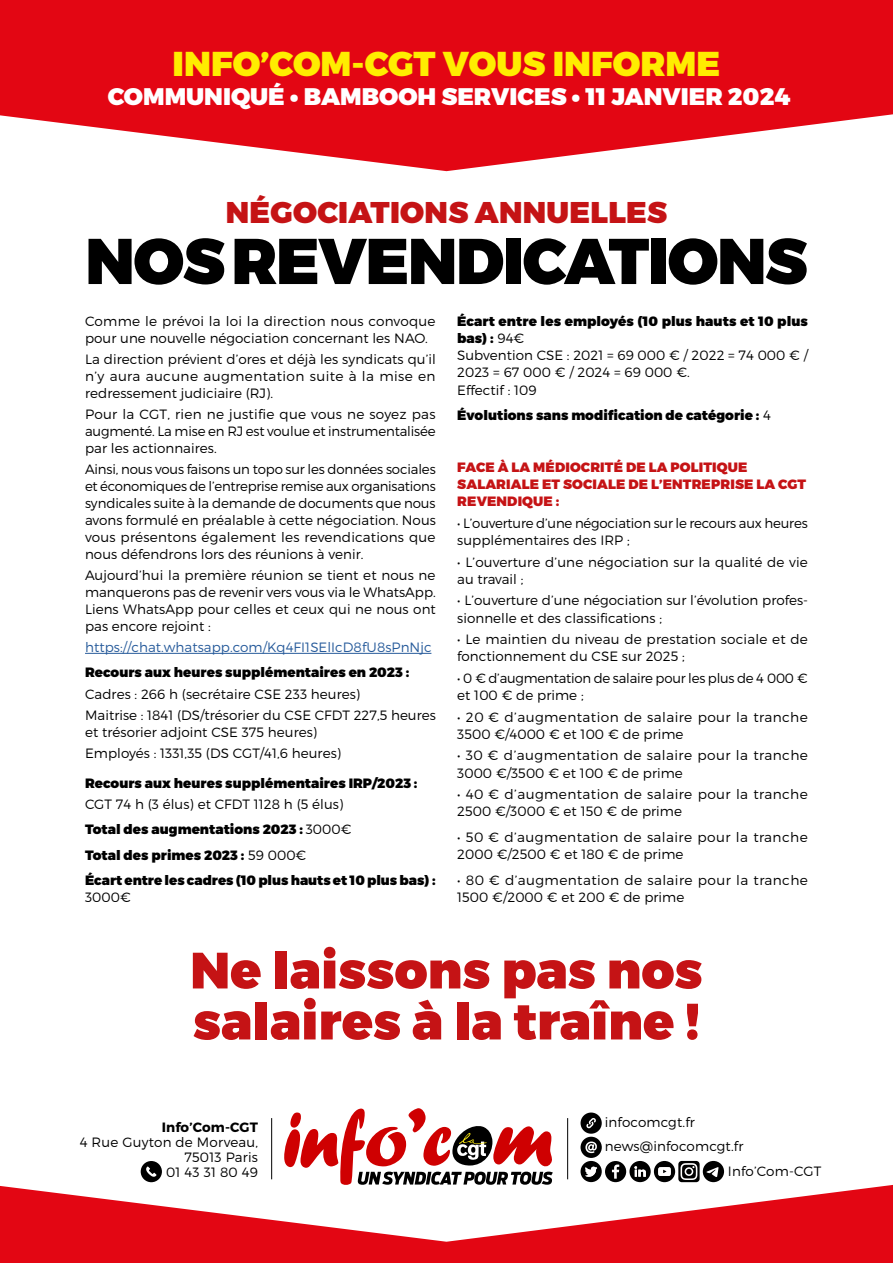
<style>
.page{position:relative;width:893px;height:1263px;background:#fff}
.page>*{position:absolute;margin:0;border:0;box-sizing:border-box;transform-origin:0 0}
.TITRE{font:900 64.5px "Montserrat";letter-spacing:-.02em;color:#000}
.TITRE-2{font:900 51px/51px "Montserrat";color:#c51315}
.t1{font:900 34.5px "Montserrat";color:#ffed00}
.TITRE-3{font:900 30px "Montserrat";letter-spacing:.01em;color:#c51315}
.t2{font:900 24px "Montserrat";color:#fff}
.PARAGRAPHE_INTRO{font:300 13.5px/17px "Montserrat";letter-spacing:.005em;color:#000}
.PARAGRAPHE_INTRO-2{font:300 13.5px/17.2px "Montserrat";letter-spacing:.03em;color:#000}
.PARAGRAPHE_INTRO-3{font:900 13.5px/17px "Montserrat";color:#000}
.PARAGRAPHE_INTRO-4{font:300 13.5px/17.2px "Montserrat";letter-spacing:-.015em;color:#000}
.PARAGRAPHE_INTRO-5{font:900 13.5px/17.2px "Montserrat";letter-spacing:.01em;color:#c51315}
.PARAGRAPHE_INTRO-6{font:300 13.5px "Montserrat";letter-spacing:.005em;color:#275b9b}
.t3{font:700 13.5px "Montserrat";letter-spacing:.01em;color:#000}
.s1{font-weight:300}
</style>
<div class="page">
<svg style="left:0;top:1182px;width:893px;height:81px;fill:#e30613"></svg>
<svg style="left:0;top:0;width:893px;height:171px;fill:#e30613"></svg>
<svg style="left:284px;top:1108px;width:269px;height:77px"></svg>
<div style="left:141px;top:1161px;width:21px;height:21px;background:#000;border-radius:50%"></div>
<svg style="left:146px;top:1166px;width:10px;height:11px"></svg>
<hr style="left:567px;top:1118px;width:1px;height:61px;background:#000">
<hr style="left:271px;top:1118px;width:1px;height:61px;background:#000">
<svg style="left:580px;top:1161px;width:22px;height:21px"></svg>
<div style="left:605px;top:1161px;width:21px;height:21px;background:#000;border-radius:50%"></div>
<svg style="left:612px;top:1164px;width:7px;height:15px"></svg>
<svg style="left:678px;top:1161px;width:22px;height:21px"></svg>
<svg style="left:629px;top:1161px;width:68px;height:21px"></svg>
<svg style="left:580px;top:1112px;width:22px;height:22px"></svg>
<svg style="left:586px;top:1118px;width:10px;height:10px"></svg>
<div style="left:581px;top:1137px;width:21px;height:21px;background:#000;border-radius:50%"></div>
<svg style="left:585px;top:1141px;width:12px;height:12px"></svg>
<div style="left:703px;top:1161px;width:21px;height:21px;background:#000;border-radius:50%"></div>
<svg style="left:706px;top:1167px;width:13px;height:10px"></svg>
<hr style="left:85px;top:653px;width:346px;height:1px;background:#275b9b">
<p class="t1" style="left:173px;top:42px;width:549px">INFO’COM-CGT VOUS INFORME</p>
<p class="t2" style="left:108px;top:81px;width:684px">COMMUNIQUÉ • BAMBOOH SERVICES • 11 JANVIER 2024</p>
<p class="TITRE-3" style="left:226px;top:193px;width:443px">NÉGOCIATIONS ANNUELLES</p>
<p class="TITRE" style="left:85px;top:221px;width:723px">NOS REVENDICATIONS</p>
<p class="PARAGRAPHE_INTRO" style="left:85px;top:312px;width:352px">Comme le prévoi la loi la direction nous convoque pour une nouvelle négociation concernant les NAO.</p>
<p class="PARAGRAPHE_INTRO" style="left:85px;top:350px;width:352px;text-align:justify">La direction prévient d’ores et déjà les syndicats qu’il n’y aura aucune augmentation suite à la mise en redressement judiciaire (RJ).</p>
<p class="PARAGRAPHE_INTRO" style="left:85px;top:405px;width:352px;text-align:justify">Pour la CGT, rien ne justifie que vous ne soyez pas augmenté. La mise en RJ est voulue et instrumentalisée par les actionnaires.</p>
<p class="PARAGRAPHE_INTRO" style="left:85px;top:460px;width:352px;text-align:justify">Ainsi, nous vous faisons un topo sur les données sociales et économiques de l’entreprise remise aux organisations syndicales suite à la demande de documents que nous avons formulé en préalable à cette négociation. Nous vous présentons également les revendications que nous défendrons lors des réunions à venir.</p>
<p class="PARAGRAPHE_INTRO" style="left:85px;top:566px;width:352px;text-align:justify">Aujourd’hui la première réunion se tient et nous ne manquerons pas de revenir vers vous via le WhatsApp.<br>Liens WhatsApp pour celles et ceux qui ne nous ont pas encore rejoint :</p>
<p class="PARAGRAPHE_INTRO-6" style="left:85px;top:639px;width:348px">https://chat.whatsapp.com/Kq4FI1SElIcD8fU8sPnNjc</p>
<p class="PARAGRAPHE_INTRO-3" style="left:85px;top:665px;width:326px">Recours aux heures supplémentaires en 2023 :</p>
<p class="PARAGRAPHE_INTRO" style="left:85px;top:685px;width:277px">Cadres : 266 h (secrétaire CSE 233 heures)</p>
<p class="PARAGRAPHE_INTRO" style="left:85px;top:706px;width:352px">Maitrise : 1841 (DS/trésorier du CSE CFDT 227,5 heures et trésorier adjoint CSE 375 heures)</p>
<p class="PARAGRAPHE_INTRO" style="left:85px;top:744px;width:258px">Employés : 1331,35 (DS CGT/41,6 heures)</p>
<p class="PARAGRAPHE_INTRO-3" style="left:85px;top:775px;width:334px">Recours aux heures supplémentaires IRP/2023 :</p>
<p class="PARAGRAPHE_INTRO" style="left:85px;top:795px;width:260px">CGT 74 h (3 élus) et CFDT 1128 h (5 élus)</p>
<p class="PARAGRAPHE_INTRO-3" style="left:85px;top:821px;width:268px">Total des augmentations 2023 : <span class="s1">3000€</span></p>
<p class="PARAGRAPHE_INTRO-3" style="left:85px;top:847px;width:223px">Total des primes 2023 : <span class="s1">59 000€</span></p>
<p class="PARAGRAPHE_INTRO-3" style="left:85px;top:872px;width:352px">Écart entre les cadres (10 plus hauts et 10 plus bas) :<br><span class="s1">3000€</span></p>
<p class="PARAGRAPHE_INTRO-3" style="left:457px;top:313px;width:352px">Écart entre les employés (10 plus hauts et 10 plus bas) : <span class="s1">94€</span></p>
<p class="PARAGRAPHE_INTRO" style="left:457px;top:346px;width:352px">Subvention CSE : 2021 = 69 000 € / 2022 = 74 000 € /<br>2023 = 67 000 € / 2024 = 69 000 €.</p>
<p class="PARAGRAPHE_INTRO" style="left:457px;top:381px;width:81px">Effectif : 109</p>
<p class="PARAGRAPHE_INTRO-3" style="left:457px;top:407px;width:315px">Évolutions sans modification de catégorie : <span class="s1">4</span></p>
<p class="PARAGRAPHE_INTRO-5" style="left:457px;top:459px;width:350px">FACE À LA MÉDIOCRITÉ DE LA POLITIQUE<br>SALARIALE ET SOCIALE DE L’ENTREPRISE LA CGT<br>REVENDIQUE :</p>
<p class="PARAGRAPHE_INTRO-4" style="left:457px;top:514px;width:352px">• L’ouverture d’une négociation sur le recours aux heures supplémentaires des IRP ;</p>
<p class="PARAGRAPHE_INTRO" style="left:457px;top:553px;width:352px">• L’ouverture d’une négociation sur la qualité de vie au travail ;</p>
<p class="PARAGRAPHE_INTRO" style="left:457px;top:592px;width:352px">• L’ouverture d’une négociation sur l’évolution profes&shy;sionnelle et des classifications ;</p>
<p class="PARAGRAPHE_INTRO" style="left:457px;top:630px;width:352px">• Le maintien du niveau de prestation sociale et de fonctionnement du CSE sur 2025 ;</p>
<p class="PARAGRAPHE_INTRO-4" style="left:457px;top:669px;width:352px">• 0 € d’augmentation de salaire pour les plus de 4 000 € et 100 € de prime ;</p>
<p class="PARAGRAPHE_INTRO-2" style="left:457px;top:708px;width:352px">• 20 € d’augmentation de salaire pour la tranche<br>3500 €/4000 € et 100 € de prime</p>
<p class="PARAGRAPHE_INTRO-2" style="left:457px;top:747px;width:352px">• 30 € d’augmentation de salaire pour la tranche<br>3000 €/3500 € et 100 € de prime</p>
<p class="PARAGRAPHE_INTRO-2" style="left:457px;top:785px;width:352px">• 40 € d’augmentation de salaire pour la tranche<br>2500 €/3000 € et 150 € de prime</p>
<p class="PARAGRAPHE_INTRO-2" style="left:457px;top:828px;width:352px">• 50 € d’augmentation de salaire pour la tranche<br>2000 €/2500 € et 180 € de prime</p>
<p class="PARAGRAPHE_INTRO-2" style="left:457px;top:871px;width:352px">• 80 € d’augmentation de salaire pour la tranche<br>1500 €/2000 € et 200 € de prime</p>
<p class="TITRE-2" style="left:190px;top:946px;width:514px">Ne laissons pas nos salaires à la traîne !</p>
<p class="t3" style="left:162px;top:1118px;width:98px">Info’Com-CGT</p>
<p class="PARAGRAPHE_INTRO" style="left:80px;top:1134px;width:180px;line-height:15px;text-align:right">4 Rue Guyton de Morveau,<br>75013 Paris<br>01 43 31 80 49</p>
<p class="PARAGRAPHE_INTRO" style="left:605px;top:1110px;width:140px;line-height:23.5px">infocomcgt.fr news@infocomcgt.fr</p>
<p class="PARAGRAPHE_INTRO" style="left:728px;top:1162px;width:95px">Info’Com-CGT</p>
</div>
